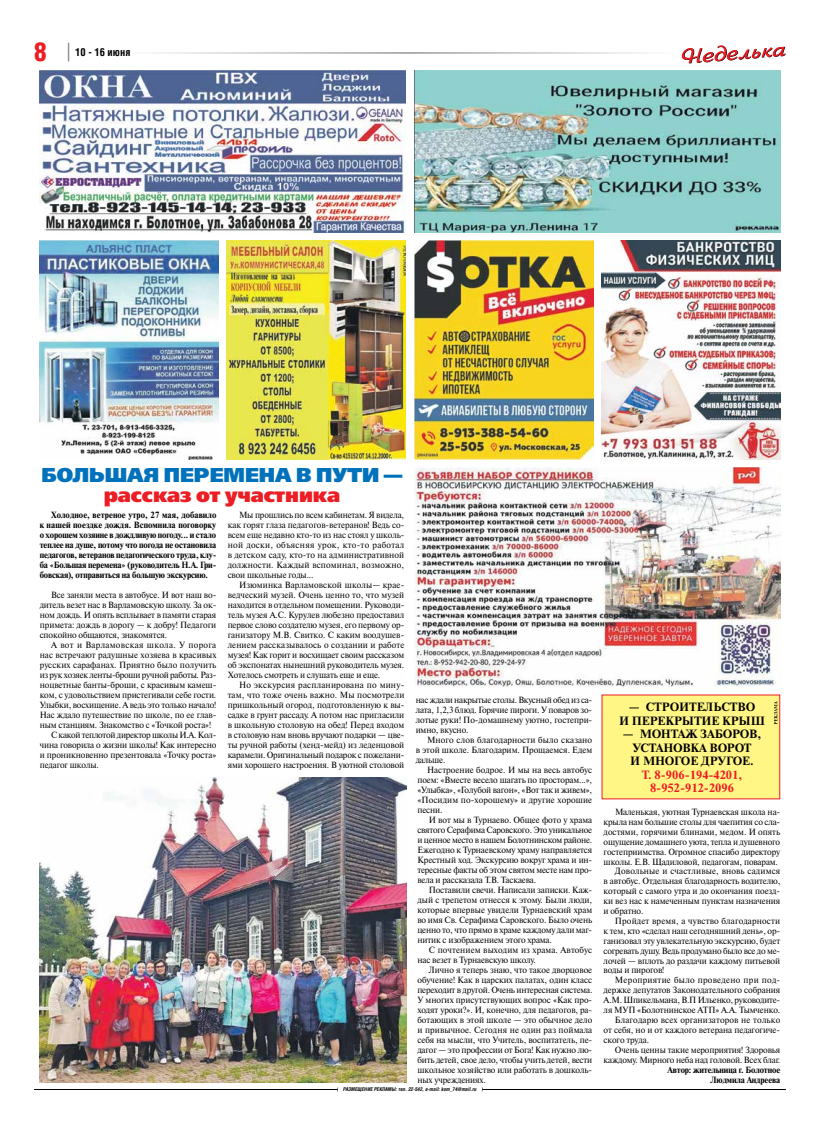
<style>
.page{position:relative;width:820px;height:1134px;background:#fff}
.page>*{position:absolute;margin:0;border:0;box-sizing:border-box;transform-origin:0 0}
.t1{font:25px "AG Letterica Demi Condensed C";color:#ed1d24}
.t2{font:20px "Free Set Black C";letter-spacing:-.005em;color:#0072bc}
.t3{font:20px "Free Set Black C";letter-spacing:-.005em;color:#ed1d24}
.t4{font:700 12px/13.5px "Newton C";color:#000;text-align:center}
.t5{font:700 12px/13.5px "Newton C";color:#ed1d24;text-align:center}
.t6{font:700 10.5px "AG Letterica Condensed C";color:#000}
.t7{font:9px/10px "Newton C";letter-spacing:-.015em;color:#000;text-align:justify;scale:.96 1}
.t8{font:700 9px/10px "Newton C";letter-spacing:-.015em;color:#000;text-align:justify;scale:.96 1}
.t9{font:9px "Newton C";letter-spacing:.015em;color:#000;scale:.96 1}
.t10{font:9px/10px "Newton C";letter-spacing:.01em;color:#000;scale:.96 1}
.t11{font:9px "Newton C";letter-spacing:.005em;color:#000;scale:.96 1}
.t12{font:9px "Newton C";letter-spacing:.025em;color:#000;scale:.96 1}
.t13{font:9px "Newton C";letter-spacing:.03em;color:#000;scale:.96 1}
.t14{font:italic 700 5px "AG Letterica Condensed C";color:#000}
</style>
<div class="page">
<hr style="left:34px;top:1089px;width:303px;height:1px;background:#000">
<hr style="left:482px;top:1089px;width:303px;height:1px;background:#000">
<hr style="left:119px;top:52px;width:291px;height:2px;background:#939598">
<hr style="left:410px;top:52px;width:267px;height:2px;background:#939598">
<svg style="left:68px;top:43px;width:1px;height:18px"></svg>
<svg style="left:681px;top:45px;width:104px;height:19px"></svg>
<img style="left:40px;top:777px;width:366px;height:306px">
<img style="left:414px;top:71px;width:366px;height:161px">
<img style="left:40px;top:71px;width:365px;height:161px">
<img style="left:40px;top:241px;width:178px;height:218px">
<img style="left:227px;top:241px;width:178px;height:218px">
<img style="left:414px;top:241px;width:178px;height:218px">
<img style="left:601px;top:241px;width:179px;height:218px">
<img style="left:414px;top:468px;width:366px;height:218px">
<div style="left:601px;top:694px;width:179px;height:105px;background:#fff685"></div>
<svg style="left:774px;top:701px;width:3px;height:23px"></svg>
<h1 class="t1" style="left:34px;top:37px;width:14px">8</h1>
<p class="t6" style="left:75px;top:45px;width:57px">10 - 16 июня</p>
<h2 class="t2" style="left:41px;top:463px;width:362px">БОЛЬШАЯ ПЕРЕМЕНА В ПУТИ —</h2>
<h2 class="t3" style="left:104px;top:483px;width:238px">рассказ от участника</h2>
<p class="t8" style="left:40px;top:510px;width:185px;text-indent:11px">Холодное, ветреное утро, 27 мая, добавило к нашей поездке дождя. Вспомнила поговорку о хорошем хозяине в дождливую погоду... и стало теплее на душе, потому что погода не остановила педагогов, ветеранов педагогического труда, клу&shy;ба «Большая перемена» (руководитель Н.А. Гри&shy;бовская), отправиться на большую экскурсию.</p>
<p class="t7" style="left:40px;top:590px;width:185px;text-indent:11px">Все заняли места в автобусе. И вот наш во‑ дитель везет нас в Варламовскую школу. За ок‑ ном дождь. И опять всплывает в памяти старая примета: дождь в дорогу — к добру! Педагоги спокойно общаются, знакомятся.</p>
<p class="t13" style="left:51px;top:640px;width:173px">А вот и Варламовская школа. У порога</p>
<p class="t11" style="left:40px;top:650px;width:185px">нас встречают радушные хозяева в красивых</p>
<p class="t10" style="left:40px;top:660px;width:185px">русских сарафанах. Приятно было получить</p>
<p class="t7" style="left:40px;top:670px;width:185px">из рук хозяек ленты-броши ручной работы. Раз‑</p>
<p class="t7" style="left:40px;top:680px;width:185px">ноцветные банты-броши, с красивым камеш‑</p>
<p class="t7" style="left:40px;top:690px;width:185px">ком, с удовольствием пристегивали себе гости.</p>
<p class="t7" style="left:40px;top:700px;width:185px">Улыбки, восхищение. А ведь это только начало!</p>
<p class="t7" style="left:40px;top:710px;width:185px">Нас ждало путешествие по школе, по ее глав‑</p>
<p class="t7" style="left:40px;top:720px;width:180px">ным станциям. Знакомство с «Точкой роста»!</p>
<p class="t7" style="left:51px;top:730px;width:174px">С какой теплотой директор школы И.А. Кол‑</p>
<p class="t7" style="left:40px;top:740px;width:185px">чина говорила о жизни школы! Как интересно</p>
<p class="t7" style="left:40px;top:750px;width:185px">и проникновенно презентовала «Точку роста»</p>
<p class="t7" style="left:40px;top:760px;width:63px">педагог школы.</p>
<p class="t7" style="left:227px;top:510px;width:185px;text-indent:11px">Мы прошлись по всем кабинетам. Я видела, как горят глаза педагогов-ветеранов! Ведь со‑ всем еще недавно кто-то из нас стоял у школь‑ ной доски, объясняя урок, кто-то работал в детском саду, кто-то на административной должности. Каждый вспоминал, возможно, свои школьные годы...</p>
<p class="t7" style="left:227px;top:580px;width:185px;text-indent:11px">Изюминка Варламовской школы— крае‑ ведческий музей. Очень ценно то, что музей находится в отдельном помещении. Руководи‑ тель музея А.С. Курулев любезно предоставил первое слово создателю музея, его первому ор‑ ганизатору М.В. Свитко. С каким воодушев‑ лением рассказывалось о создании и работе музея! Как горит и восхищает своим рассказом об экспонатах нынешний руководитель музея.<br>Хотелось смотреть и слушать еще и еще.</p>
<p class="t7" style="left:227px;top:680px;width:185px;text-indent:11px">Но экскурсия распланирована по мину‑ там, что тоже очень важно. Мы посмотрели пришкольный огород, подготовленную к вы‑ садке в грунт рассаду. А потом нас пригласили в школьную столовую на обед! Перед входом в столовую нам вновь вручают подарки — цве‑ ты ручной работы (хенд-мейд) из леденцовой карамели. Оригинальный подарок с пожелани‑ ями хорошего настроения. В уютной столовой</p>
<p class="t7" style="left:415px;top:695px;width:185px">нас ждали накрытые столы. Вкусный обед из са‑ лата, 1,2,3 блюд. Горячие пироги. У поваров зо‑ лотые руки! По-домашнему уютно, гостепри‑ имно, вкусно.</p>
<p class="t7" style="left:415px;top:735px;width:185px;text-indent:11px">Много слов благодарности было сказано в этой школе. Благодарим. Прощаемся. Едем дальше.</p>
<p class="t7" style="left:417px;top:765px;width:183px;text-indent:10px">Настроение бодрое. И мы на весь автобус поем: «Вместе весело шагать по просторам...», «Улыбка», «Голубой вагон», «Вот так и живем», «Посидим по-хорошему» и другие хорошие песни.</p>
<p class="t7" style="left:417px;top:815px;width:184px;text-indent:11px">И вот мы в Турнаево. Общее фото у храма святого Серафима Саровского. Это уникальное и ценное место в нашем Болотнинском районе.<br>Ежегодно к Турнаевскому храму направляется Крестный ход. Экскурсию вокруг храма и ин‑ тересные факты об этом святом месте нам про‑ вела и рассказала Т.В. Таскаева.</p>
<p class="t7" style="left:417px;top:885px;width:184px;text-indent:11px">Поставили свечи. Написали записки. Каж‑ дый с трепетом отнесся к этому. Были люди, которые впервые увидели Турнаевский храм во имя Св. Серафима Саровского. Было очень ценно то, что прямо в храме каждому дали маг‑ нитик с изображением этого храма.</p>
<p class="t10" style="left:417px;top:945px;width:183px;text-indent:11px">С почтением выходим из храма. Автобус нас везет в Турнаевскую школу.</p>
<p class="t7" style="left:417px;top:965px;width:184px;text-indent:11px">Лично я теперь знаю, что такое дворцовое обучение! Как в царских палатах, один класс переходит в другой. Очень интересная система.<br>У многих присутствующих вопрос «Как про‑ ходят уроки?». И, конечно, для педагогов, ра‑ ботающих в этой школе — это обычное дело и привычное. Сегодня не один раз поймала себя на мысли, что Учитель, воспитатель, пе‑ дагог — это профессии от Бога! Как нужно лю‑ бить детей, свое дело, чтобы учить детей, вести школьное хозяйство или работать в дошколь‑ ных учреждениях.</p>
<p class="t14" style="left:343px;top:1086px;width:135px">РАЗМЕЩЕНИЕ РЕКЛАМЫ: тел. 22-542, e-mail: kom_74@mail.ru</p>
<h3 class="t4" style="left:618px;top:700px;width:147px">— CТРОИТЕЛЬСТВО<br>И ПЕРЕКРЫТИЕ КРЫШ</h3>
<h3 class="t4" style="left:622px;top:727px;width:140px">— МОНТАЖ ЗАБОРОВ,<br>УСТАНОВКА ВОРОТ<br>И МНОГОЕ ДРУГОЕ.</h3>
<h3 class="t5" style="left:641px;top:768px;width:102px">Т. 8-906-194-4201,<br>8-952-912-2096</h3>
<p class="t7" style="left:614px;top:807px;width:173px">Маленькая, уютная Турнаевская школа на‑</p>
<p class="t7" style="left:603px;top:817px;width:185px">крыла нам большие столы для чаепития со сла‑</p>
<p class="t7" style="left:603px;top:827px;width:185px">достями, горячими блинами, медом. И опять</p>
<p class="t7" style="left:603px;top:837px;width:185px">ощущение домашнего уюта, тепла и душевного</p>
<p class="t7" style="left:603px;top:847px;width:185px">гостеприимства. Огромное спасибо директору</p>
<p class="t7" style="left:603px;top:856px;width:183px">школы. Е.В. Щадиловой, педагогам, поварам.</p>
<p class="t9" style="left:614px;top:866px;width:174px">Довольные и счастливые, вновь садимся</p>
<p class="t7" style="left:603px;top:876px;width:185px">в автобус. Отдельная благодарность водителю,</p>
<p class="t7" style="left:603px;top:886px;width:185px">который с самого утра и до окончания поезд‑</p>
<p class="t7" style="left:603px;top:896px;width:185px">ки вез нас к намеченным пунктам назначения</p>
<p class="t7" style="left:603px;top:906px;width:43px">и обратно.</p>
<p class="t9" style="left:614px;top:916px;width:173px">Пройдет время, а чувство благодарности</p>
<p class="t7" style="left:603px;top:926px;width:185px">к тем, кто «сделал наш сегодняшний день», ор‑</p>
<p class="t7" style="left:603px;top:936px;width:185px">ганизовал эту увлекательную экскурсию, будет</p>
<p class="t7" style="left:603px;top:946px;width:185px">согревать душу. Ведь продумано было все до ме‑</p>
<p class="t7" style="left:603px;top:955px;width:185px">лочей — вплоть до раздачи каждому питьевой</p>
<p class="t7" style="left:603px;top:965px;width:65px">воды и пирогов!</p>
<p class="t12" style="left:614px;top:975px;width:174px">Мероприятие было проведено при под‑</p>
<p class="t7" style="left:603px;top:985px;width:185px">держке депутатов Законодательного собрания</p>
<p class="t7" style="left:603px;top:995px;width:185px">А.М. Шпикельмана, В.П Ильенко, руководите‑</p>
<p class="t7" style="left:603px;top:1005px;width:185px">ля МУП «Болотнинское АТП» А.А. Тымченко.</p>
<p class="t9" style="left:614px;top:1015px;width:174px">Благодарю всех организаторов не только</p>
<p class="t7" style="left:603px;top:1025px;width:185px">от себя, но и от каждого ветерана педагогиче‑</p>
<p class="t7" style="left:603px;top:1035px;width:49px">ского труда.</p>
<p class="t7" style="left:614px;top:1045px;width:173px">Очень ценны такие мероприятия! Здоровья</p>
<p class="t7" style="left:603px;top:1054px;width:185px">каждому. Мирного неба над головой. Всех благ.</p>
<p class="t8" style="left:667px;top:1064px;width:119px;text-align:right">Автор: жительница г. Болотное<br>Людмила Андреева</p>
</div>
